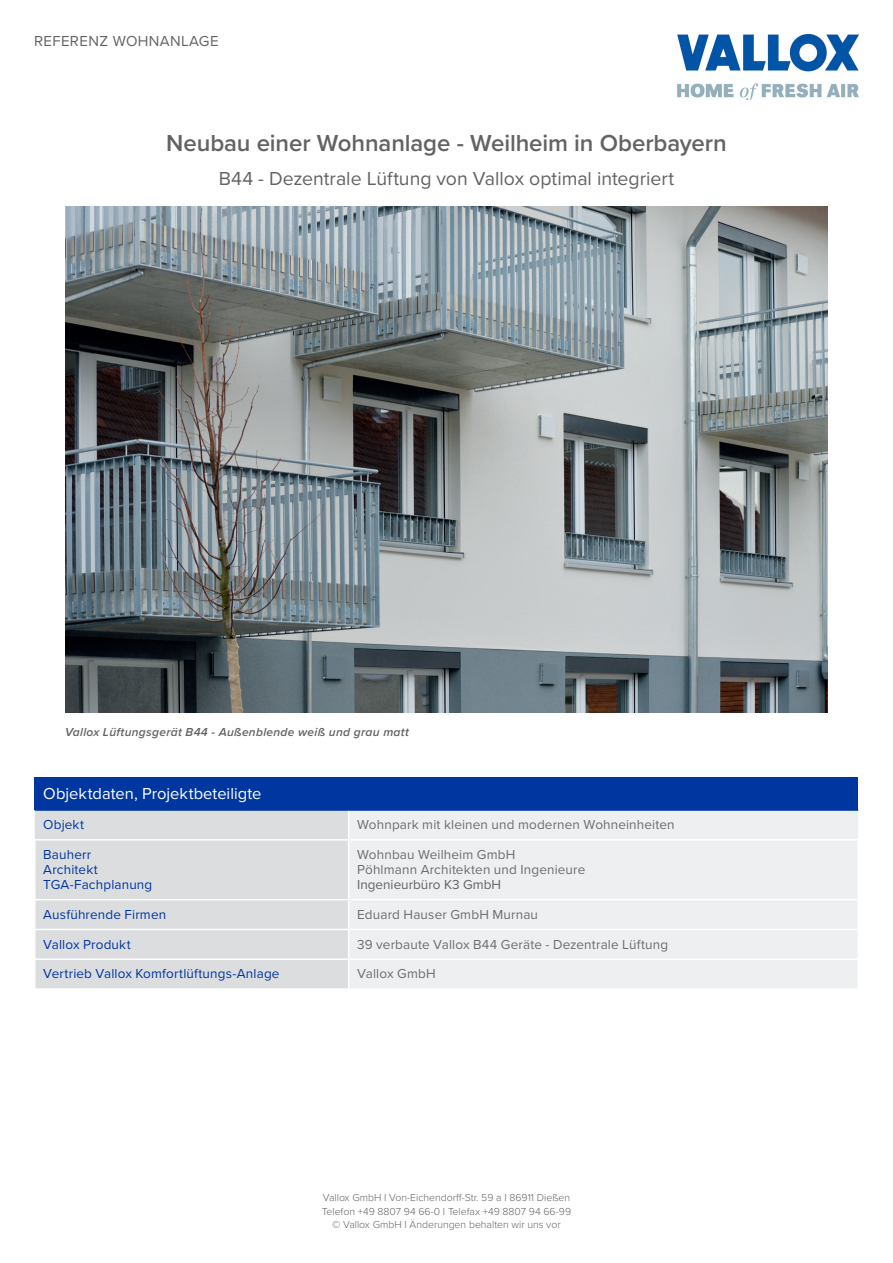
<style>
.page{position:relative;width:893px;height:1263px;background:#fff}
.page>*{position:absolute;margin:0;border:0;box-sizing:border-box;transform-origin:0 0}
.t1{font:600 24px "Proxima Nova";letter-spacing:-.005em;color:#636366}
.t2{font:19.5px "Proxima Nova";color:#636366}
.t3{font:16.5px "Proxima Nova";color:#fff}
.t4{font:15px "Proxima Nova";letter-spacing:.025em;color:#636366}
.t5{font:13.5px/15px "Proxima Nova";letter-spacing:.01em;color:#6c6d70}
.t6{font:13.5px/15px "Proxima Nova";letter-spacing:.01em;color:#0036a0}
.t7{font:13.5px "Proxima Nova";color:#636366}
.t8{font:italic 600 12px "Proxima Nova";letter-spacing:.025em;color:#636366}
.t9{font:300 10.5px/13.5px "Proxima Nova";color:#636366;text-align:center}
</style>
<div class="page">
<div style="left:35px;top:778px;width:823px;height:32px;background:#0036a0"></div>
<div style="left:35px;top:811px;width:313px;height:177px;background:#dcdddf"></div>
<div style="left:349px;top:811px;width:509px;height:177px;background:#edeff0"></div>
<hr style="left:35px;top:809px;width:314px;height:2px;background:#0036a0">
<hr style="left:349px;top:809px;width:509px;height:2px;background:#0036a0">
<hr style="left:34px;top:839px;width:315px;height:1px;background:#fff">
<hr style="left:34px;top:840px;width:2px;height:59px;background:#fff">
<hr style="left:349px;top:839px;width:510px;height:1px;background:#fff">
<hr style="left:857px;top:840px;width:2px;height:59px;background:#fff">
<hr style="left:34px;top:899px;width:315px;height:1px;background:#fff">
<hr style="left:34px;top:900px;width:2px;height:29px;background:#fff">
<hr style="left:349px;top:899px;width:510px;height:1px;background:#fff">
<hr style="left:857px;top:900px;width:2px;height:29px;background:#fff">
<hr style="left:34px;top:929px;width:315px;height:1px;background:#fff">
<hr style="left:34px;top:930px;width:2px;height:28px;background:#fff">
<hr style="left:349px;top:929px;width:510px;height:1px;background:#fff">
<hr style="left:857px;top:930px;width:2px;height:28px;background:#fff">
<hr style="left:34px;top:958px;width:315px;height:2px;background:#fff">
<hr style="left:34px;top:960px;width:2px;height:28px;background:#fff">
<hr style="left:349px;top:958px;width:510px;height:2px;background:#fff">
<hr style="left:857px;top:960px;width:2px;height:28px;background:#fff">
<img style="left:677px;top:34px;width:182px;height:66px">
<img style="left:65px;top:207px;width:763px;height:505px">
<p class="t4" style="left:34px;top:30px;width:186px">REFERENZ WOHNANLAGE</p>
<h1 class="t1" style="left:166px;top:125px;width:562px">Neubau einer Wohnanlage - Weilheim in Oberbayern</h1>
<h2 class="t2" style="left:219px;top:163px;width:457px">B44 - Dezentrale Lüftung von Vallox optimal integriert</h2>
<p class="t8" style="left:65px;top:723px;width:345px">Vallox Lüftungsgerät B44 - Außenblende weiß und grau matt</p>
<p class="t3" style="left:43px;top:781px;width:220px">Objektdaten, Projektbeteiligte</p>
<p class="t6" style="left:43px;top:817px;width:42px">Objekt</p>
<p class="t5" style="left:357px;top:817px;width:319px">Wohnpark mit kleinen und modernen Wohneinheiten</p>
<p class="t6" style="left:43px;top:846px;width:111px">Bauherr<br>Architekt<br>TGA-Fachplanung</p>
<p class="t5" style="left:357px;top:846px;width:230px">Wohnbau Weilheim GmbH<br>Pöhlmann Architekten und Ingenieure</p>
<p class="t7" style="left:357px;top:874px;width:145px">Ingenieurbüro K3 GmbH</p>
<p class="t6" style="left:43px;top:906px;width:124px">Ausführende Firmen</p>
<p class="t5" style="left:357px;top:906px;width:182px">Eduard Hauser GmbH Murnau</p>
<p class="t6" style="left:43px;top:936px;width:89px">Vallox Produkt</p>
<p class="t5" style="left:357px;top:936px;width:312px">39 verbaute Vallox B44 Geräte - Dezentrale Lüftung</p>
<p class="t6" style="left:43px;top:966px;width:238px">Vertrieb Vallox Komfortlüftungs-Anlage</p>
<p class="t5" style="left:357px;top:966px;width:80px">Vallox GmbH</p>
<p class="t9" style="left:322px;top:1190px;width:251px">Vallox GmbH I Von-Eichendorff-Str. 59 a I 86911 Dießen<br>Telefon +49 8807 94 66-0 I Telefax +49 8807 94 66-99 © Vallox GmbH I Änderungen behalten wir uns vor</p>
</div>
